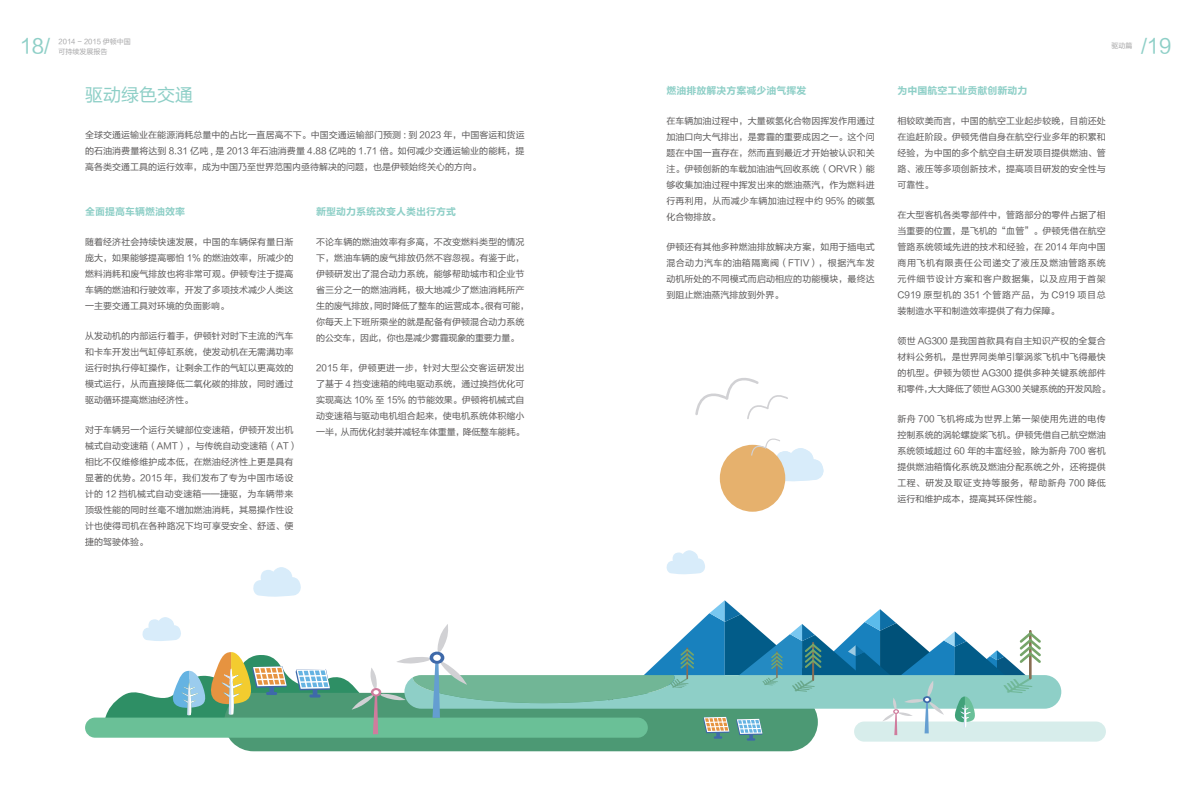
<style>
.page{position:relative;width:1191px;height:808px;background:#fff}
.page>*{position:absolute;margin:0;border:0;box-sizing:border-box;transform-origin:0 0}
.t1{font:20px "FZLTHK GBK1 0";color:#8ecfc7}
.t2{font:18px "FZLTHK GBK1 0";color:#8ecfc7}
.t3{font:10px "FZLTCHK GBK1 0";color:#8ecfc7}
.t4{font:9px/16px "FZLTHK GBK1 0";letter-spacing:.005em;color:#595757;text-align:justify}
.t5{font:7px "FZLTHK GBK1 0";color:#a4a4a5}
</style>
<div class="page">
<div style="left:85px;top:717px;width:563px;height:21px;background:#6ac097;border-radius:10px"></div>
<div style="left:854px;top:721px;width:252px;height:21px;background:#d7edeb;border-radius:10px"></div>
<div style="left:720px;top:445px;width:65px;height:67px;background:#e6b16d;border-radius:50%"></div>
<svg style="left:105px;top:550px;width:956px;height:201px"></svg>
<svg style="left:695px;top:378px;width:93px;height:41px"></svg>
<svg style="left:751px;top:438px;width:73px;height:43px"></svg>
<h1 class="t1" style="left:20px;top:35px;width:32px">18/</h1>
<p class="t5" style="left:59px;top:47px;width:50px">可持续发展报告</p>
<h2 class="t2" style="left:85px;top:84px;width:109px">驱动绿色交通</h2>
<p class="t4" style="left:85px;top:127px;width:441px">全球交通运输业在能源消耗总量中的占比一直居高不下。中国交通运输部门预测 : 到 2023 年，中国客运和货运的石油消费量将达到 8.31 亿吨 , 是 2013 年石油消费量 4.88 亿吨的 1.71 倍。如何减少交通运输业的能耗，提高各类交通工具的运行效率，成为中国乃至世界范围内亟待解决的问题，也是伊顿始终关心的方向。</p>
<p class="t3" style="left:85px;top:206px;width:101px">全面提高车辆燃油效率</p>
<p class="t4" style="left:85px;top:234px;width:210px">随着经济社会持续快速发展，中国的车辆保有量日渐庞大，如果能够提高哪怕 1% 的燃油效率，所减少的燃料消耗和废气排放也将非常可观。伊顿专注于提高车辆的燃油和行驶效率，开发了多项技术减少人类这一主要交通工具对环境的负面影响。</p>
<p class="t4" style="left:85px;top:328px;width:210px">从发动机的内部运行着手，伊顿针对时下主流的汽车和卡车开发出气缸停缸系统，使发动机在无需满功率运行时执行停缸操作，让剩余工作的气缸以更高效的模式运行，从而直接降低二氧化碳的排放，同时通过驱动循环提高燃油经济性。</p>
<p class="t4" style="left:85px;top:422px;width:214px;text-align:left">对于车辆另一个运行关键部位变速箱，伊顿开发出机械式自动变速箱（AMT），与传统自动变速箱（AT）相比不仅维修维护成本低，在燃油经济性上更是具有显著的优势。2015 年，我们发布了专为中国市场设计的 12 挡机械式自动变速箱——捷驱，为车辆带来顶级性能的同时丝毫不增加燃油消耗，其易操作性设计也使得司机在各种路况下均可享受安全、舒适、便捷的驾驶体验。</p>
<p class="t5" style="left:59px;top:37px;width:74px">2014 - 2015 伊顿中国</p>
<p class="t3" style="left:316px;top:206px;width:141px">新型动力系统改变人类出行方式</p>
<p class="t4" style="left:316px;top:234px;width:214px;text-align:left">不论车辆的燃油效率有多高，不改变燃料类型的情况下，燃油车辆的废气排放仍然不容忽视。有鉴于此，伊顿研发出了混合动力系统，能够帮助城市和企业节省三分之一的燃油消耗，极大地减少了燃油消耗所产生的废气排放，同时降低了整车的运营成本。很有可能，你每天上下班所乘坐的就是配备有伊顿混合动力系统的公交车，因此，你也是减少雾霾现象的重要力量。</p>
<p class="t4" style="left:316px;top:360px;width:210px">2015 年，伊顿更进一步，针对大型公交客运研发出了基于 4 挡变速箱的纯电驱动系统，通过换挡优化可实现高达 10% 至 15% 的节能效果。伊顿将机械式自动变速箱与驱动电机组合起来，使电机系统体积缩小一半，从而优化封装并减轻车体重量，降低整车能耗。</p>
<p class="t3" style="left:666px;top:85px;width:141px">燃油排放解决方案减少油气挥发</p>
<p class="t4" style="left:666px;top:113px;width:210px">在车辆加油过程中，大量碳氢化合物因挥发作用通过加油口向大气排出，是雾霾的重要成因之一。这个问题在中国一直存在，然而直到最近才开始被认识和关注。伊顿创新的车载加油油气回收系统（ORVR）能够收集加油过程中挥发出来的燃油蒸汽，作为燃料进行再利用，从而减少车辆加油过程中约 95% 的碳氢化合物排放。</p>
<p class="t4" style="left:666px;top:239px;width:210px">伊顿还有其他多种燃油排放解决方案，如用于插电式混合动力汽车的油箱隔离阀（FTIV），根据汽车发动机所处的不同模式而启动相应的功能模块，最终达到阻止燃油蒸汽排放到外界。</p>
<p class="t5" style="left:1111px;top:42px;width:22px">驱动篇</p>
<h1 class="t1" style="left:1141px;top:35px;width:32px">/19</h1>
<p class="t3" style="left:897px;top:85px;width:132px">为中国航空工业贡献创新动力</p>
<p class="t4" style="left:897px;top:113px;width:210px">相较欧美而言，中国的航空工业起步较晚，目前还处在追赶阶段。伊顿凭借自身在航空行业多年的积累和经验，为中国的多个航空自主研发项目提供燃油、管路、液压等多项创新技术，提高项目研发的安全性与可靠性。</p>
<p class="t4" style="left:897px;top:207px;width:210px">在大型客机各类零部件中，管路部分的零件占据了相当重要的位置，是飞机的“血管”。伊顿凭借在航空管路系统领域先进的技术和经验，在 2014 年向中国商用飞机有限责任公司递交了液压及燃油管路系统元件细节设计方案和客户数据集，以及应用于首架C919 原型机的 351 个管路产品，为 C919 项目总装制造水平和制造效率提供了有力保障。</p>
<p class="t4" style="left:897px;top:333px;width:214px;text-align:left">领世 AG300 是我国首款具有自主知识产权的全复合材料公务机，是世界同类单引擎涡浆飞机中飞得最快的机型。伊顿为领世 AG300 提供多种关键系统部件和零件，大大降低了领世AG300关键系统的开发风险。</p>
<p class="t4" style="left:897px;top:411px;width:210px">新舟 700 飞机将成为世界上第一架使用先进的电传控制系统的涡轮螺旋桨飞机。伊顿凭借自己航空燃油系统领域超过 60 年的丰富经验，除为新舟 700 客机提供燃油箱惰化系统及燃油分配系统之外，还将提供工程、研发及取证支持等服务，帮助新舟 700 降低运行和维护成本，提高其环保性能。</p>
</div>
